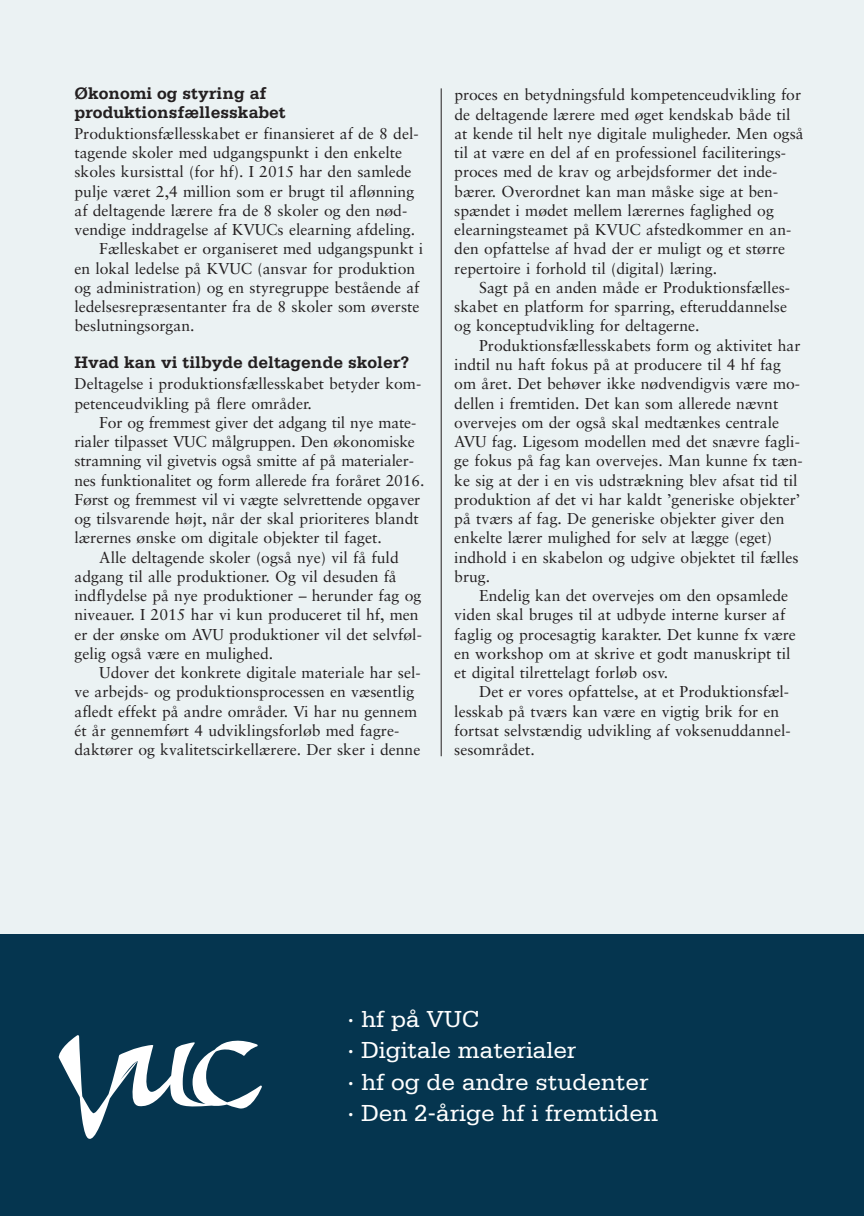
<style>
.page{position:relative;width:864px;height:1216px;background:#fff}
.page>*{position:absolute;margin:0;border:0;box-sizing:border-box;transform-origin:0 0}
.t1{font:24.5px/31.5px "Serifa";color:#fff}
.t2{font:700 17.5px/19.2px "Serifa";color:#231f20}
.t3{font:15.75px/19.2px "Sabon";color:#231f20}
</style>
<div class="page">
<div style="left:0;top:933px;width:863px;height:282px;background:#05354f"></div>
<div style="left:0;top:0;width:863px;height:933px;background:#ebf2f3"></div>
<svg style="left:59px;top:1035px;width:203px;height:103px"></svg>
<hr style="left:440px;top:88px;width:1px;height:668px;background:#231f20">
<p class="t2" style="left:74px;top:85px;width:213px">Økonomi og styring af produktionsfællesskabet</p>
<p class="t3" style="left:74px;top:125px;width:345px">Produktionsfællesskabet er finansieret af de 8 del-</p>
<p class="t3" style="left:74px;top:144px;width:329px">tagende skoler med udgangspunkt i den enkelte</p>
<p class="t3" style="left:74px;top:163px;width:338px">skoles kursisttal (for hf). I 2015 har den samlede</p>
<p class="t3" style="left:74px;top:183px;width:341px">pulje været 2,4 million som er brugt til aflønning</p>
<p class="t3" style="left:74px;top:202px;width:334px">af deltagende lærere fra de 8 skoler og den nød-</p>
<p class="t3" style="left:74px;top:221px;width:342px">vendige inddragelse af KVUCs elearning afdeling.</p>
<p class="t3" style="left:99px;top:240px;width:325px">Fælleskabet er organiseret med udgangspunkt i</p>
<p class="t3" style="left:74px;top:260px;width:342px">en lokal ledelse på KVUC (ansvar for produktion</p>
<p class="t3" style="left:74px;top:279px;width:346px">og administration) og en styregruppe bestående af</p>
<p class="t3" style="left:74px;top:298px;width:346px">ledelsesrepræsentanter fra de 8 skoler som øverste</p>
<p class="t3" style="left:74px;top:317px;width:121px">beslutningsorgan.</p>
<p class="t2" style="left:74px;top:354px;width:336px">Hvad kan vi tilbyde deltagende skoler?</p>
<p class="t3" style="left:74px;top:375px;width:348px">Deltagelse i produktionsfællesskabet betyder kom&shy;petenceudvikling på flere områder.</p>
<p class="t3" style="left:99px;top:414px;width:318px">For og fremmest giver det adgang til nye mate-</p>
<p class="t3" style="left:74px;top:433px;width:342px">rialer tilpasset VUC målgruppen. Den økonomiske</p>
<p class="t3" style="left:74px;top:452px;width:341px">stramning vil givetvis også smitte af på materialer-</p>
<p class="t3" style="left:74px;top:471px;width:351px">nes funktionalitet og form allerede fra foråret 2016.</p>
<p class="t3" style="left:74px;top:491px;width:347px">Først og fremmest vil vi vægte selvrettende opgaver</p>
<p class="t3" style="left:74px;top:510px;width:345px">og tilsvarende højt, når der skal prioriteres blandt</p>
<p class="t3" style="left:74px;top:529px;width:309px">lærernes ønske om digitale objekter til faget.</p>
<p class="t3" style="left:99px;top:548px;width:301px">Alle deltagende skoler (også nye) vil få fuld</p>
<p class="t3" style="left:74px;top:568px;width:324px">adgang til alle produktioner. Og vil desuden få</p>
<p class="t3" style="left:74px;top:587px;width:348px">indflydelse på nye produktioner – herunder fag og</p>
<p class="t3" style="left:74px;top:606px;width:345px">niveauer. I 2015 har vi kun produceret til hf, men</p>
<p class="t3" style="left:74px;top:625px;width:349px">er der ønske om AVU produktioner vil det selvføl-</p>
<p class="t3" style="left:74px;top:645px;width:200px">gelig også være en mulighed.</p>
<p class="t3" style="left:99px;top:664px;width:323px">Udover det konkrete digitale materiale har sel-</p>
<p class="t3" style="left:74px;top:683px;width:341px">ve arbejds- og produktionsprocessen en væsentlig</p>
<p class="t3" style="left:74px;top:702px;width:344px">afledt effekt på andre områder. Vi har nu gennem</p>
<p class="t3" style="left:74px;top:722px;width:326px">ét år gennemført 4 udviklingsforløb med fagre-</p>
<p class="t3" style="left:74px;top:741px;width:347px">daktører og kvalitetscirkellærere. Der sker i denne</p>
<p class="t3" style="left:454px;top:86px;width:351px">proces en betydningsfuld kompetenceudvikling for de deltagende lærere med øget kendskab både til at kende til helt nye digitale muligheder. Men også til at være en del af en professionel faciliterings&shy;proces med de krav og arbejdsformer det inde&shy;bærer. Overordnet kan man måske sige at ben&shy;spændet i mødet mellem lærernes faglighed og elearningsteamet på KVUC afstedkommer en an&shy;den opfattelse af hvad der er muligt og et større repertoire i forhold til (digital) læring.</p>
<p class="t3" style="left:454px;top:279px;width:337px;text-indent:25px">Sagt på en anden måde er Produktionsfælles&shy;skabet en platform for sparring, efteruddannelse og konceptudvikling for deltagerne.</p>
<p class="t3" style="left:454px;top:337px;width:350px;text-indent:25px">Produktionsfællesskabets form og aktivitet har indtil nu haft fokus på at producere til 4 hf fag om året. Det behøver ikke nødvendigvis være mo&shy;dellen i fremtiden. Det kan som allerede nævnt overvejes om der også skal medtænkes centrale AVU fag. Ligesom modellen med det snævre fagli&shy;ge fokus på fag kan overvejes. Man kunne fx tæn&shy;ke sig at der i en vis udstrækning blev afsat tid til produktion af det vi har kaldt ’generiske objekter’ på tværs af fag. De generiske objekter giver den enkelte lærer mulighed for selv at lægge (eget) indhold i en skabelon og udgive objektet til fælles brug.</p>
<p class="t3" style="left:454px;top:587px;width:343px;text-indent:25px">Endelig kan det overvejes om den opsamlede viden skal bruges til at udbyde interne kurser af faglig og procesagtig karakter. Det kunne fx være en workshop om at skrive et godt manuskript til et digital tilrettelagt forløb osv.</p>
<p class="t3" style="left:454px;top:683px;width:338px;text-indent:25px">Det er vores opfattelse, at et Produktionsfæl&shy;lesskab på tværs kan være en vigtig brik for en fortsat selvstændig udvikling af voksenuddannel&shy;sesområdet.</p>
<h1 class="t1" style="left:347px;top:1004px;width:312px">· hf på VUC<br>· Digitale materialer<br>· hf og de andre studenter · Den 2-årige hf i fremtiden</h1>
</div>
